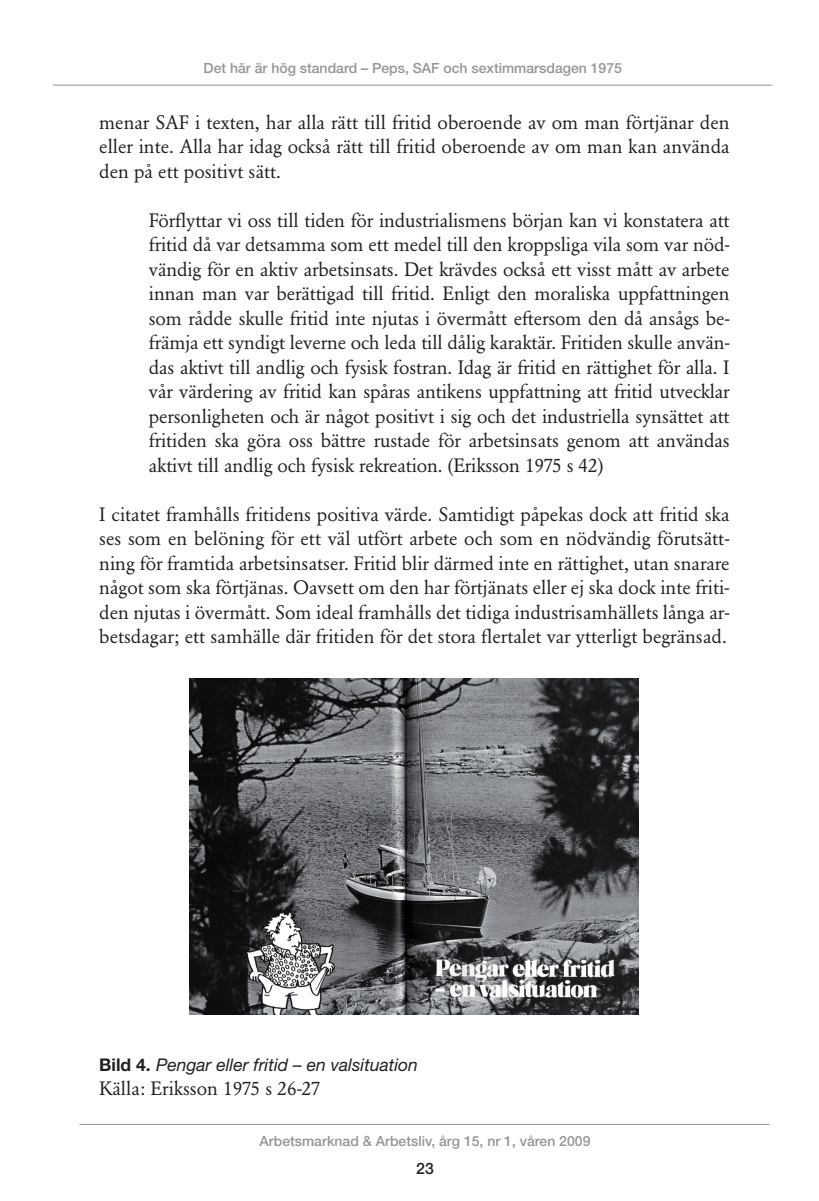
<style>
.page{position:relative;width:819px;height:1201px;background:#fff}
.page>*{position:absolute;margin:0;border:0;box-sizing:border-box;transform-origin:0 0}
.t1{font:19.25px/24.5px "Garamond BE";color:#231f20;text-align:justify}
.t2{font:italic 17.5px "Helvetica Neue";color:#231f20}
.t3{font:500 15.75px "Helvetica Neue";color:#231f20}
.t4{font:500 14px "Helvetica Neue";color:#939598}
.s1{font-weight:700;font-style:normal}
</style>
<div class="page">
<hr style="left:79px;top:1124px;width:690px;height:1px;background:#939598">
<hr style="left:53px;top:85px;width:719px;height:1px;background:#939598">
<img style="left:190px;top:678px;width:448px;height:336px">
<p class="t4" style="left:204px;top:60px;width:420px">Det här är hög standard – Peps, SAF och sextimmarsdagen 1975</p>
<p class="t1" style="left:99px;top:110px;width:631px">menar SAF i texten, har alla rätt till fritid oberoende av om man förtjänar den eller inte. Alla har idag också rätt till fritid oberoende av om man kan använda den på ett positivt sätt.</p>
<p class="t1" style="left:149px;top:208px;width:582px">Förflyttar vi oss till tiden för industrialismens början kan vi konstatera att fritid då var detsamma som ett medel till den kroppsliga vila som var nöd&shy;vändig för en aktiv arbetsinsats. Det krävdes också ett visst mått av arbete innan man var berättigad till fritid. Enligt den moraliska uppfattningen som rådde skulle fritid inte njutas i övermått eftersom den då ansågs be&shy;främja ett syndigt leverne och leda till dålig karaktär. Fritiden skulle använ&shy;das aktivt till andlig och fysisk fostran. Idag är fritid en rättighet för alla. I vår värdering av fritid kan spåras antikens uppfattning att fritid utvecklar personligheten och är något positivt i sig och det industriella synsättet att fritiden ska göra oss bättre rustade för arbetsinsats genom att användas aktivt till andlig och fysisk rekreation. (Eriksson 1975 s 42)</p>
<p class="t1" style="left:99px;top:502px;width:632px">I citatet framhålls fritidens positiva värde. Samtidigt påpekas dock att fritid ska ses som en belöning för ett väl utfört arbete och som en nödvändig förutsätt&shy;ning för framtida arbetsinsatser. Fritid blir därmed inte en rättighet, utan snarare något som ska förtjänas. Oavsett om den har förtjänats eller ej ska dock inte friti&shy;den njutas i övermått. Som ideal framhålls det tidiga industrisamhällets långa ar&shy;betsdagar; ett samhälle där fritiden för det stora flertalet var ytterligt begränsad.</p>
<p class="t2" style="left:99px;top:1053px;width:320px"><span class="s1">Bild 4.</span> Pengar eller fritid – en valsituation</p>
<p class="t1" style="left:99px;top:1076px;width:223px">Källa: Eriksson 1975 s 26-27</p>
<p class="t4" style="left:259px;top:1132px;width:332px">Arbetsmarknad &amp; Arbetsliv, årg 15, nr 1, våren 2009</p>
<p class="t3" style="left:416px;top:1158px;width:19px">23</p>
</div>
